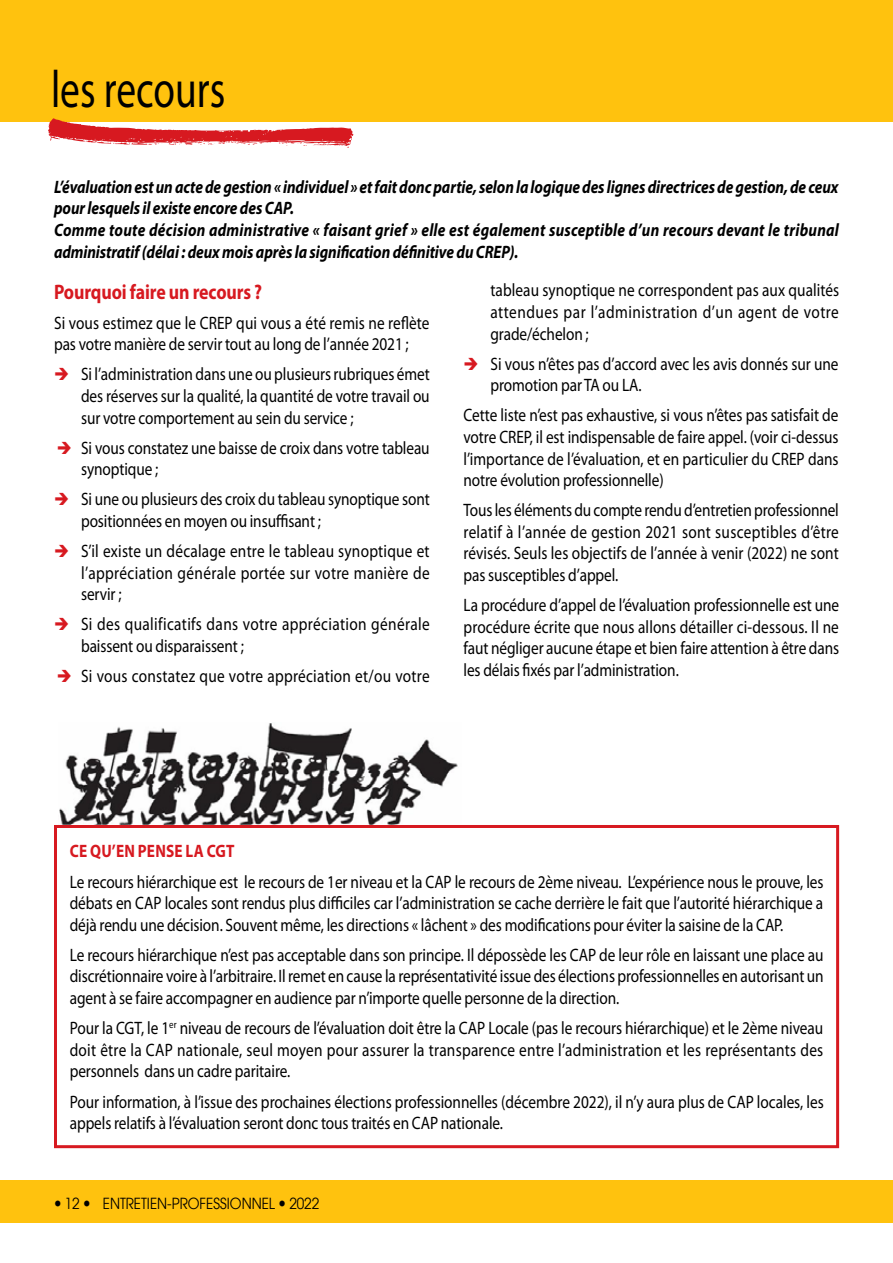
<style>
.page{position:relative;width:893px;height:1263px;background:#fff}
.page>*{position:absolute;margin:0;border:0;box-sizing:border-box;transform-origin:0 0}
.t1{font:185.55px "Emilly Stories Swash";color:#d71920;scale:.95 1}
.t2{font:52.5px "Myriad Pro";color:#000;scale:.75 1}
.t3{font:700 21px "Myriad Pro";color:#d71920;scale:.85 1}
.t4{font:18px/21.6px "Myriad Pro";letter-spacing:-.005em;color:#000;text-align:justify;scale:.85 1}
.t5{font:italic 700 18px/21.6px "Myriad Pro";letter-spacing:-.005em;color:#000;scale:.85 1}
.t6{font:18px/21.6px "Myriad Pro";letter-spacing:.025em;color:#000;scale:.85 1}
.t7{font:18px "Myriad Pro";letter-spacing:.02em;color:#000;scale:.85 1}
.t8{font:700 18px "Myriad Pro";letter-spacing:.015em;color:#d71920;scale:.85 1}
.t9{font:15px "Avant Garde";color:#000;scale:.9 1}
.s1{color:#d71920}
</style>
<div class="page">
<div style="left:0;top:1180px;width:893px;height:42px;background:#ffc20e"></div>
<div style="left:0;top:0;width:893px;height:122px;background:#ffc20e"></div>
<img style="left:59px;top:723px;width:399px;height:102px">
<div style="left:54px;top:825px;width:785px;height:323px;border:3px solid #d71920"></div>
<h2 class="t2" style="left:51px;top:57px;width:234px">les recours</h2>
<h1 class="t1" style="left:43px;top:-12px;width:334px">l</h1>
<p class="t5" style="left:54px;top:175px;width:925px">L’évaluation est un acte de gestion « individuel » et fait donc partie, selon la logique des lignes directrices de gestion, de ceux pour lesquels il existe encore des CAP.<br>Comme toute décision administrative « faisant grief » elle est également susceptible d’un recours devant le tribunal administratif (délai : deux mois après la signification définitive du CREP).</p>
<p class="t3" style="left:54px;top:278px;width:246px">Pourquoi faire un recours ?</p>
<p class="t4" style="left:54px;top:311px;width:443px">Si vous estimez que le CREP qui vous a été remis ne reflète pas votre manière de servir tout au long de l’année 2021 ;</p>
<p class="t4" style="left:81px;top:363px;width:412px;text-indent:-27px"><span class="s1">➔</span> Si l’administration dans une ou plusieurs rubriques émet des réserves sur la qualité, la quantité de votre travail ou sur votre comportement au sein du service ;</p>
<p class="t4" style="left:81px;top:436px;width:412px;text-indent:-24px"><span class="s1">➔</span> Si vous constatez une baisse de croix dans votre tableau synoptique ;</p>
<p class="t4" style="left:81px;top:488px;width:412px;text-indent:-27px"><span class="s1">➔</span> Si une ou plusieurs des croix du tableau synoptique sont positionnées en moyen ou insuffisant ;</p>
<p class="t4" style="left:81px;top:540px;width:412px;text-indent:-27px"><span class="s1">➔</span> S’il existe un décalage entre le tableau synoptique et l’appréciation générale portée sur votre manière de servir ;</p>
<p class="t6" style="left:81px;top:613px;width:412px;text-indent:-27px"><span class="s1">➔</span> Si des qualificatifs dans votre appréciation générale baissent ou disparaissent ;</p>
<p class="t7" style="left:57px;top:665px;width:440px"><span class="s1">➔</span> Si vous constatez que votre appréciation et/ou votre</p>
<p class="t4" style="left:490px;top:279px;width:412px">tableau synoptique ne correspondent pas aux qualités attendues par l’administration d’un agent de votre grade/échelon ;</p>
<p class="t4" style="left:490px;top:352px;width:411px;text-indent:-27px"><span class="s1">➔</span> Si vous n’êtes pas d’accord avec les avis donnés sur une promotion par TA ou LA.</p>
<p class="t4" style="left:463px;top:404px;width:443px">Cette liste n’est pas exhaustive, si vous n’êtes pas satisfait de votre CREP, il est indispensable de faire appel. (voir ci-dessus l’importance de l’évaluation, et en particulier du CREP dans notre évolution professionnelle)</p>
<p class="t4" style="left:463px;top:499px;width:443px">Tous les éléments du compte rendu d’entretien professionnel relatif à l’année de gestion 2021 sont susceptibles d’être révisés. Seuls les objectifs de l’année à venir (2022) ne sont pas susceptibles d’appel.</p>
<p class="t4" style="left:463px;top:594px;width:443px">La procédure d’appel de l’évaluation professionnelle est une procédure écrite que nous allons détailler ci-dessous. I l ne faut négliger aucune étape et bien faire attention à être dans les délais fixés par l’administration.</p>
<p class="t8" style="left:70px;top:840px;width:195px">Ce qu’en pense la CGT</p>
<p class="t4" style="left:70px;top:870px;width:888px">Le recours hiérarchique est le recours de 1er niveau et la CAP le recours de 2ème niveau. L’expérience nous le prouve, les débats en CAP locales sont rendus plus difficiles car l’administration se cache derrière le fait que l’autorité hiérarchique a déjà rendu une décision. Souvent même, les directions « lâchent » des modifications pour éviter la saisine de la CAP.</p>
<p class="t4" style="left:70px;top:944px;width:888px">Le recours hiérarchique n’est pas acceptable dans son principe. Il dépossède les CAP de leur rôle en laissant une place au discrétionnaire voire à l’arbitraire. Il remet en cause la représentativité issue des élections professionnelles en autorisant un agent à se faire accompagner en audience par n’importe quelle personne de la direction.</p>
<p class="t4" style="left:70px;top:1017px;width:888px">Pour la CGT, le 1<sup>er</sup> niveau de recours de l’évaluation doit être la CAP Locale (pas le recours hiérarchique) et le 2ème niveau doit être la CAP nationale, seul moyen pour assurer la transparence entre l’administration et les représentants des personnels dans un cadre paritaire.</p>
<p class="t4" style="left:70px;top:1090px;width:889px">Pour information, à l’issue des prochaines élections professionnelles (décembre 2022), il n’y aura plus de CAP locales, les appels relatifs à l’évaluation seront donc tous traités en CAP nationale.</p>
<p class="t9" style="left:65px;top:1195px;width:18px">12</p>
<p class="t9" style="left:103px;top:1195px;width:242px">ENTRETIEN-PROFESSIONNEL 2022</p>
</div>
